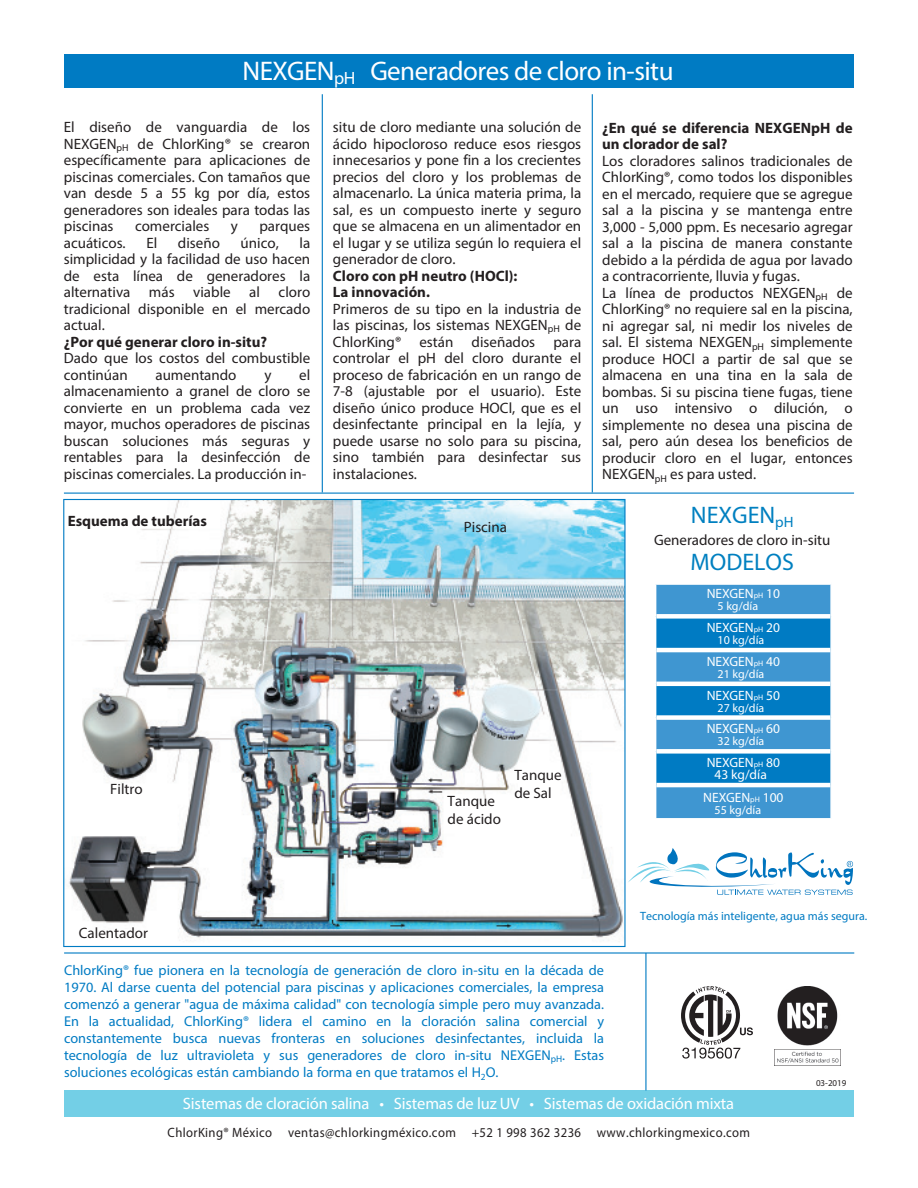
<style>
.page{position:relative;width:918px;height:1188px;background:#fff}
.page>*{position:absolute;margin:0;border:0;box-sizing:border-box;transform-origin:0 0}
.t1{font:27px "Myriad Pro";letter-spacing:-.02em;color:#fff}
.t2{font:24px "Myriad Pro";color:#0080c0}
.t3{font:16.5px "Myriad Pro";letter-spacing:-.01em;color:#fff}
.t4{font:15px/16.5px "Myriad Pro";color:#231f20}
.t5{font:15px "Myriad Pro";color:#221e1f}
.t6{font:700 15px "Myriad Pro";color:#221e1f}
.t7{font:14.25px/17.1px "Myriad Pro";color:#007bc3;text-align:justify}
.t8{font:13.5px "Myriad Pro";color:#fff}
.t9{font:13.5px "Myriad Pro";letter-spacing:.03em;color:#231f20;scale:.94 1}
.t10{font:12px "Myriad Pro";color:#fff}
.t11{font:12px "Myriad Pro";color:#007bc3}
.t12{font:9px "Myriad Pro";color:#231f20}
.s1{font-weight:700}
.s2{font-size:7.8px}
</style>
<div class="page">
<svg style="left:656px;top:585px;width:174px;height:233px;background:#268bcb"></svg>
<div style="left:656px;top:614px;width:174px;height:5px;background:#fff"></div>
<hr style="left:656px;top:648px;width:174px;height:4px;background:#fff">
<hr style="left:656px;top:682px;width:174px;height:4px;background:#fff">
<div style="left:656px;top:715px;width:174px;height:5px;background:#fff"></div>
<div style="left:656px;top:749px;width:174px;height:5px;background:#fff"></div>
<hr style="left:656px;top:783px;width:174px;height:4px;background:#fff">
<div style="left:64px;top:54px;width:790px;height:34px;background:#007bc3"></div>
<hr style="left:64px;top:952px;width:790px;height:2px;background:#007bc3">
<hr style="left:592px;top:94px;width:1px;height:398px;background:#007bc3">
<hr style="left:322px;top:94px;width:1px;height:398px;background:#007bc3">
<svg style="left:628px;top:848px;width:225px;height:47px"></svg>
<div style="left:64px;top:1090px;width:790px;height:27px;background:#73cfe6"></div>
<svg style="left:681px;top:986px;width:72px;height:73px"></svg>
<hr style="left:64px;top:493px;width:790px;height:1px;background:#007bc3">
<hr style="left:645px;top:953px;width:1px;height:137px;background:#007bc3">
<img style="left:69px;top:501px;width:555px;height:440px">
<img style="left:775px;top:986px;width:66px;height:80px">
<p class="t1" style="left:242px;top:54px;width:433px">NEXGEN<sub>pH</sub> Generadores de cloro in-situ</p>
<p class="t4" style="left:64px;top:119px;width:248px;text-align:justify">El diseño de vanguardia de los NEXGEN<sub>pH</sub> de ChlorKing® se crearon específicamente para aplicaciones de piscinas comerciales. Con tamaños que van desde 5 a 55 kg por día, estos generadores son ideales para todas las piscinas</p>
<p class="t4" style="left:135px;top:218px;width:76px">comerciales</p>
<p class="t4" style="left:231px;top:218px;width:9px">y</p>
<p class="t4" style="left:259px;top:218px;width:52px">parques</p>
<p class="t4" style="left:64px;top:234px;width:248px;text-indent:236px">la simplicidad y la facilidad de uso hacen de esta línea de generadores la alternativa más viable al cloro tradicional disponible en el mercado actual.<br><span class="s1">¿Por qué generar cloro in-situ?<br></span>Dado que los costos del combustible continúan</p>
<p class="t4" style="left:64px;top:234px;width:63px">acuáticos.</p>
<p class="t4" style="left:146px;top:234px;width:12px">El</p>
<p class="t4" style="left:178px;top:234px;width:43px">diseño</p>
<p class="t4" style="left:241px;top:234px;width:40px">único,</p>
<p class="t4" style="left:64px;top:366px;width:248px;text-align:justify;text-indent:235px">el almacenamiento a granel de cloro se convierte en un problema cada vez mayor, muchos operadores de piscinas buscan soluciones más seguras y rentables para la desinfección de piscinas comerciales. La producción in-</p>
<p class="t4" style="left:156px;top:366px;width:83px">aumentando</p>
<p class="t4" style="left:264px;top:366px;width:9px">y</p>
<p class="t4" style="left:333px;top:119px;width:250px">situ de cloro mediante una solución de ácido hipocloroso reduce esos riesgos innecesarios y pone fin a los crecientes precios del cloro y los problemas de almacenarlo. La única materia prima, la sal, es un compuesto inerte y seguro que se almacena en un alimentador en el lugar y se utiliza según lo requiera el generador de cloro.<br><span class="s1">Cloro con pH neutro (HOCl):<br>La innovación.<br></span>Primeros de su tipo en la industria de las piscinas, los sistemas NEXGEN<sub>pH</sub> de ChlorKing® están diseñados para controlar el pH del cloro durante el proceso de fabricación en un rango de 7-8 (ajustable por el usuario). Este diseño único produce HOCl, que es el desinfectante principal en la lejía, y puede usarse no solo para su piscina, sino también para desinfectar sus instalaciones.</p>
<p class="t4" style="left:602px;top:119px;width:252px"><span class="s1">¿En qué se diferencia NEXGENpH de un clorador de sal?<br></span>Los cloradores salinos tradicionales de ChlorKing®, como todos los disponibles en el mercado, requiere que se agregue sal a la piscina y se mantenga entre 3,000 - 5,000 ppm. Es necesario agregar sal a la piscina de manera constante debido a la pérdida de agua por lavado a contracorriente, lluvia y fugas.<br>La línea de productos NEXGEN<sub>pH</sub> de ChlorKing® no requiere sal en la piscina, ni agregar sal, ni medir los niveles de sal. El sistema NEXGEN<sub>pH</sub> simplemente produce HOCl a partir de sal que se almacena en una tina en la sala de bombas. Si su piscina tiene fugas, tiene un uso intensivo o dilución, o simplemente no desea una piscina de sal, pero aún desea los beneficios de producir cloro en el lugar, entonces NEXGEN<sub>pH</sub> es para usted.</p>
<p class="t6" style="left:68px;top:511px;width:141px">Esquema de tuberías</p>
<p class="t5" style="left:464px;top:518px;width:45px">Piscina</p>
<p class="t4" style="left:110px;top:780px;width:34px">Filtro</p>
<p class="t4" style="left:79px;top:924px;width:71px">Calentador</p>
<p class="t4" style="left:448px;top:792px;width:55px;line-height:18px">Tanque de ácido</p>
<p class="t4" style="left:514px;top:766px;width:49px;line-height:18px">Tanque de Sal</p>
<h2 class="t2" style="left:691px;top:500px;width:104px">NEXGEN<sub>pH</sub></h2>
<p class="t5" style="left:654px;top:531px;width:178px">Generadores de cloro in-situ</p>
<h2 class="t2" style="left:691px;top:547px;width:105px">MODELOS</h2>
<p class="t8" style="left:707px;top:585px;width:75px">NEXGEN<span class="s2">pH</span> 10</p>
<p class="t10" style="left:718px;top:599px;width:42px">5 kg/día</p>
<p class="t8" style="left:707px;top:619px;width:75px">NEXGEN<span class="s2">pH</span> 20</p>
<p class="t10" style="left:718px;top:633px;width:48px">10 kg/día</p>
<p class="t8" style="left:707px;top:653px;width:75px">NEXGEN<span class="s2">pH</span> 40</p>
<p class="t10" style="left:718px;top:666px;width:48px">21 kg/día</p>
<p class="t8" style="left:707px;top:687px;width:75px">NEXGEN<span class="s2">pH</span> 50</p>
<p class="t10" style="left:718px;top:700px;width:48px">27 kg/día</p>
<p class="t8" style="left:707px;top:720px;width:75px">NEXGEN<span class="s2">pH</span> 60</p>
<p class="t10" style="left:718px;top:734px;width:48px">32 kg/día</p>
<p class="t8" style="left:707px;top:754px;width:75px">NEXGEN<span class="s2">pH</span> 80</p>
<p class="t8" style="left:714px;top:766px;width:54px">43 kg/día</p>
<p class="t8" style="left:703px;top:789px;width:82px">NEXGEN<span class="s2">pH</span> 100</p>
<p class="t10" style="left:715px;top:802px;width:48px">55 kg/día</p>
<p class="t11" style="left:640px;top:909px;width:229px">Tecnología más inteligente, agua más segura.</p>
<p class="t7" style="left:64px;top:961px;width:542px">ChlorKing® fue pionera en la tecnología de generación de cloro in-situ en la década de 1970. Al darse cuenta del potencial para piscinas y aplicaciones comerciales, la empresa comenzó a generar "agua de máxima calidad" con tecnología simple pero muy avanzada.<br>En la actualidad, ChlorKing® lidera el camino en la cloración salina comercial y constantemente busca nuevas fronteras en soluciones desinfectantes, incluida la tecnología de luz ultravioleta y sus generadores de cloro in-situ NEXGEN<sub>pH</sub>. Estas soluciones ecológicas están cambiando la forma en que tratamos el H<sub>2</sub>O.</p>
<p class="t3" style="left:183px;top:1093px;width:553px">Sistemas de cloración salina • Sistemas de luz UV • Sistemas de oxidación mixta</p>
<p class="t9" style="left:168px;top:1124px;width:621px">ChlorKing® México ventas@chlorkingméxico.com +52 1 998 362 3236 www.chlorkingmexico.com</p>
<p class="t12" style="left:816px;top:1078px;width:32px">03-2019</p>
</div>
